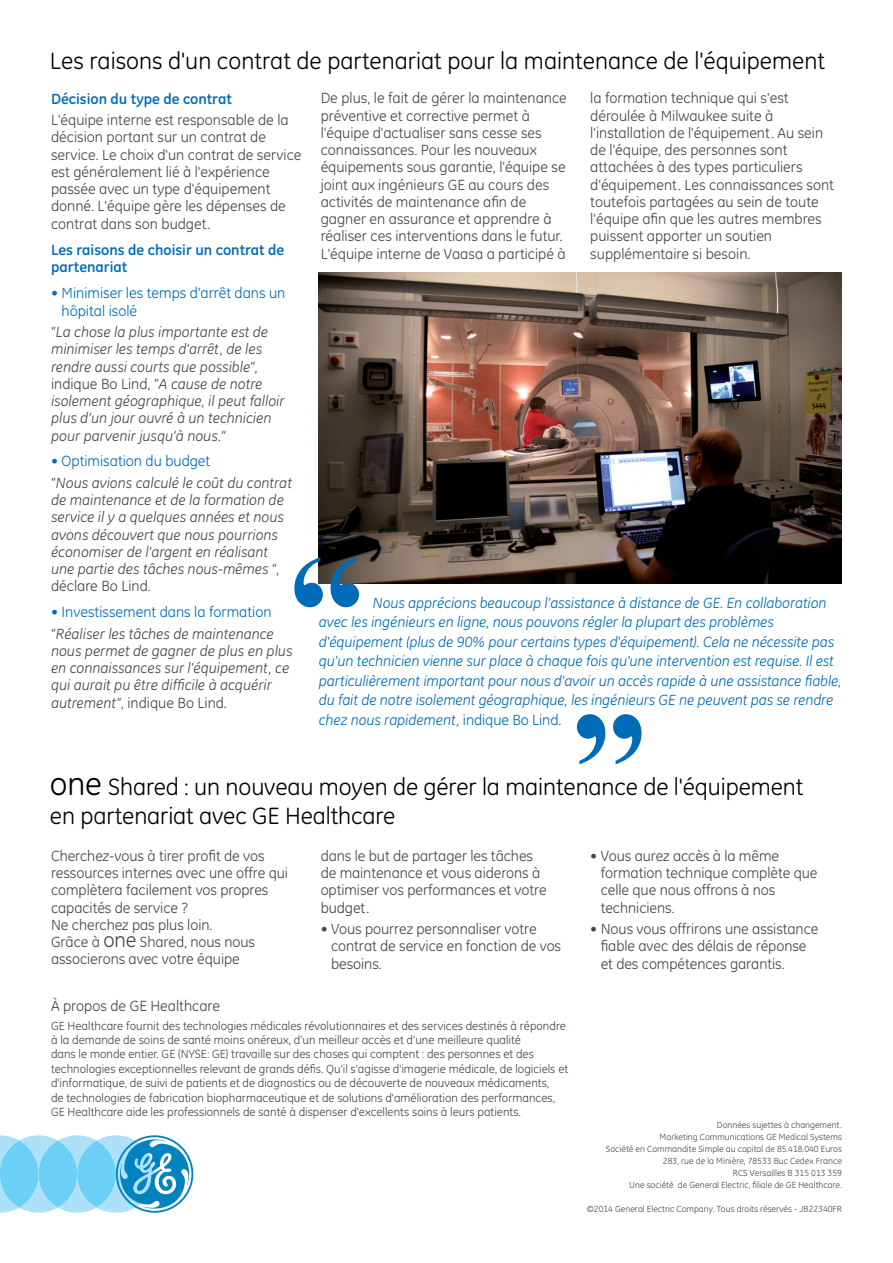
<style>
.page{position:relative;width:893px;height:1263px;background:#fff}
.page>*{position:absolute;margin:0;border:0;box-sizing:border-box;transform-origin:0 0}
.t1{font:700 153.9px "Times New Roman";color:#006cb7}
.t2{font:33px "GE Inspira";color:#000}
.t3{font:24px "GE Inspira";letter-spacing:-.005em;color:#000}
.t4{font:21px "GE Inspira";color:#464748}
.t5{font:15px/17.2px "GE Inspira";color:#464748}
.t6{font:italic 15px/17.2px "GE Inspira";color:#464748}
.t7{font:italic 15px/19.5px "GE Inspira";letter-spacing:-.005em;color:#006cb7}
.t8{font:15px/17.2px "GE Inspira";color:#006cb7}
.t9{font:700 15px/17.2px "GE Inspira";color:#006cb7}
.t10{font:12px/14.4px "GE Inspira";color:#464748}
.Legalize_and_Referen{font:9px/12px "GE Inspira";color:#464748;text-align:right}
.s1{font-style:normal}
</style>
<div class="page">
<img style="left:319px;top:273px;width:523px;height:310px">
<svg style="left:0;top:1135px;width:193px;height:78px;background:#7ecbec"></svg>
<p class="t3" style="left:50px;top:47px;width:777px">Les raisons 'd un contrat de partenariat pour la maintenance de 'l équipement</p>
<p class="t9" style="left:51px;top:90px;width:182px">Décision du type de contrat</p>
<p class="t5" style="left:51px;top:111px;width:252px">'L équipe interne est responsable de la décision portant sur un contrat de service. Le choix 'd un contrat de service est généralement lié 'là expérience passée avec un type 'd équipement donné 'L. équipe gère les dépenses de contrat dans son budget.</p>
<p class="t9" style="left:51px;top:241px;width:235px">Les raisons de choisir un contrat de partenariat</p>
<p class="t8" style="left:62px;top:284px;width:225px;text-indent:-11px">• Minimiser les temps 'd arrêt dans un hôpital isolé</p>
<p class="t6" style="left:51px;top:323px;width:235px"><span class="s1">“</span>La chose la plus importante est de minimiser les temps 'd arrêt, de les rendre aussi courts que possible <span class="s1">,” indique Bo Lind</span> A<span class="s1">“,</span> cause de notre isolement géographique il, peut falloir plus ’d un jour ouvré à un technicien pour parvenirjusqu à’ nous <span class="s1">“</span>.</p>
<p class="t8" style="left:51px;top:452px;width:161px">• Optimisation du budget</p>
<p class="t6" style="left:51px;top:474px;width:242px"><span class="s1">“</span>Nous avions calculé le coût du contrat de maintenance et de la formation de service ayil quelques années et nous avons découvert que nous pourrions économiser de 'l argent en réalisant une partie des tâches nous-mêmes <span class="s1">,” déclare Bo Lind.</span></p>
<p class="t8" style="left:51px;top:603px;width:222px">• Investissement dans la formation</p>
<p class="t6" style="left:51px;top:625px;width:243px"><span class="s1">“</span>Réaliser les tâches de maintenance nous permet de gagner de plus en plus en connaissances sur 'l équipement, ce qui aurait pu être difficile à acquérir autrement <span class="s1">,</span>“ <span class="s1">indique Bo Lind.</span></p>
<p class="t5" style="left:321px;top:90px;width:248px">De plus le, fait de gérer la maintenance préventive et corrective permet à<br>'l équipe 'd actualiser sans cesse ses connaissances. Pour les nouveaux équipements sous garantie 'l, équipe se joint aux ingénieurs GE au cours des activités de maintenance afin de gagner en assurance et apprendre à réaliser ces interventions dans le futur.<br>'L équipe interne de Vaasa a participé à</p>
<p class="t5" style="left:590px;top:90px;width:245px">la formation technique qui 's est déroulée à Milwaukee suite à<br>'l installation de 'l équipement. Au sein de 'l équipe, des personnes sont attachées à des types particuliers<br>'d équipement. Les connaissances sont toutefois partagées au sein de toute<br>'l équipe afin que les autres membres puissent apporter un soutien supplémentaire si besoin.</p>
<p class="t1" style="left:288px;top:521px;width:78px">”</p>
<p class="t7" style="left:319px;top:593px;width:524px;text-indent:54px">Nous apprécions beaucoup 'l assistance à distance de GE. En collaboration avec les ingénieurs en ligne, nous pouvons régler la plupart des problèmes<br>'d équipement (plus de 90% pour certains types 'd équipement .) Cela ne nécessite pas qu'un technicien vienne sur place à chaque fois qu'une intervention est requise Il. est particulièrement important pour nous 'd avoir un accès rapide à une assistance fiable, du fait de notre isolement géographique, les ingénieurs GE ne peuvent pas se rendre chez nous rapidement, <span class="s1">indique Bo Lind.</span></p>
<p class="t1" style="left:571px;top:678px;width:78px">“</p>
<p class="t3" style="left:108px;top:773px;width:697px">Shared : un nouveau moyen de gérer la maintenance de 'l équipement</p>
<p class="t2" style="left:50px;top:765px;width:54px">one</p>
<p class="t3" style="left:50px;top:802px;width:347px">en partenariat avec GE Healthcare</p>
<p class="t5" style="left:51px;top:847px;width:215px">Cherchez-vous à tirer profit de vos</p>
<p class="t5" style="left:51px;top:864px;width:239px">ressources internes avec une offre qui</p>
<p class="t5" style="left:51px;top:882px;width:219px">complètera facilement vos propres</p>
<p class="t5" style="left:51px;top:899px;width:139px">capacités de service ?</p>
<p class="t5" style="left:51px;top:916px;width:163px">Ne cherchez pas plus loin.</p>
<p class="t5" style="left:140px;top:933px;width:117px">Shared, nous nous</p>
<p class="t5" style="left:51px;top:933px;width:190px">Grâce à<br>associerons avec votre équipe</p>
<p class="t4" style="left:103px;top:928px;width:35px">one</p>
<p class="t5" style="left:321px;top:847px;width:227px">dans le but de partager les tâches de maintenance et vous aiderons à optimiser vos performances et votre budget.</p>
<p class="t5" style="left:331px;top:920px;width:232px;text-indent:-10px">• Vous pourrez personnaliser votre contrat de service en fonction de vos besoins.</p>
<p class="t5" style="left:51px;top:997px;width:171px">À propos de GE Healthcare</p>
<p class="t10" style="left:51px;top:1018px;width:519px">GE Healthcare fournit des technologies médicales révolutionnaires et des services destinés à répondre<br>laà demande de soins de santé moins onéreux ’d, un meilleur accès et ’d une meilleure qualité<br>dans le monde entier. GE (NYSE: GE) travaille sur des choses qui comptent : des personnes et des technologies exceptionnelles relevant de grands défis. Qu 'si l' agisse 'd imagerie médicale, de logiciels et 'd informatique, de suivi de patients et de diagnostics ou de découverte de nouveaux médicaments,<br>de technologies de fabrication biopharmaceutique et de solutions 'd amélioration des performances, GE Healthcare aide les professionnels de santé à dispenser 'd excellents soins à leurs patients.</p>
<p class="t5" style="left:601px;top:847px;width:218px;text-indent:-10px">• Vous aurez accès laà même formation technique complète que celle que nous offrons à nos techniciens.</p>
<p class="t5" style="left:601px;top:920px;width:219px;text-indent:-10px">• Nous vous offrirons une assistance fiable avec des délais de réponse et des compétences garantis.</p>
<p class="Legalize_and_Referen" style="left:660px;top:1119px;width:184px">Données sujettes à changement.<br>Marketing Communications GE Medical Systems</p>
<p class="Legalize_and_Referen" style="left:606px;top:1143px;width:238px">Société en Commandite Simple au capital de 85.418.040 Euros</p>
<p class="Legalize_and_Referen" style="left:663px;top:1155px;width:180px">283, rue de la Minière, 78533 Buc Cedex France</p>
<p class="Legalize_and_Referen" style="left:733px;top:1167px;width:111px">RCS Versailles B 315 013 359</p>
<p class="Legalize_and_Referen" style="left:678px;top:1179px;width:166px">de General Electric, filiale de GE Healthcare.</p>
<p class="Legalize_and_Referen" style="left:629px;top:1179px;width:46px">Une société</p>
<p class="Legalize_and_Referen" style="left:587px;top:1203px;width:257px">©2014 General Electric Company. Tous droits réservés - JB22340FR</p>
</div>
